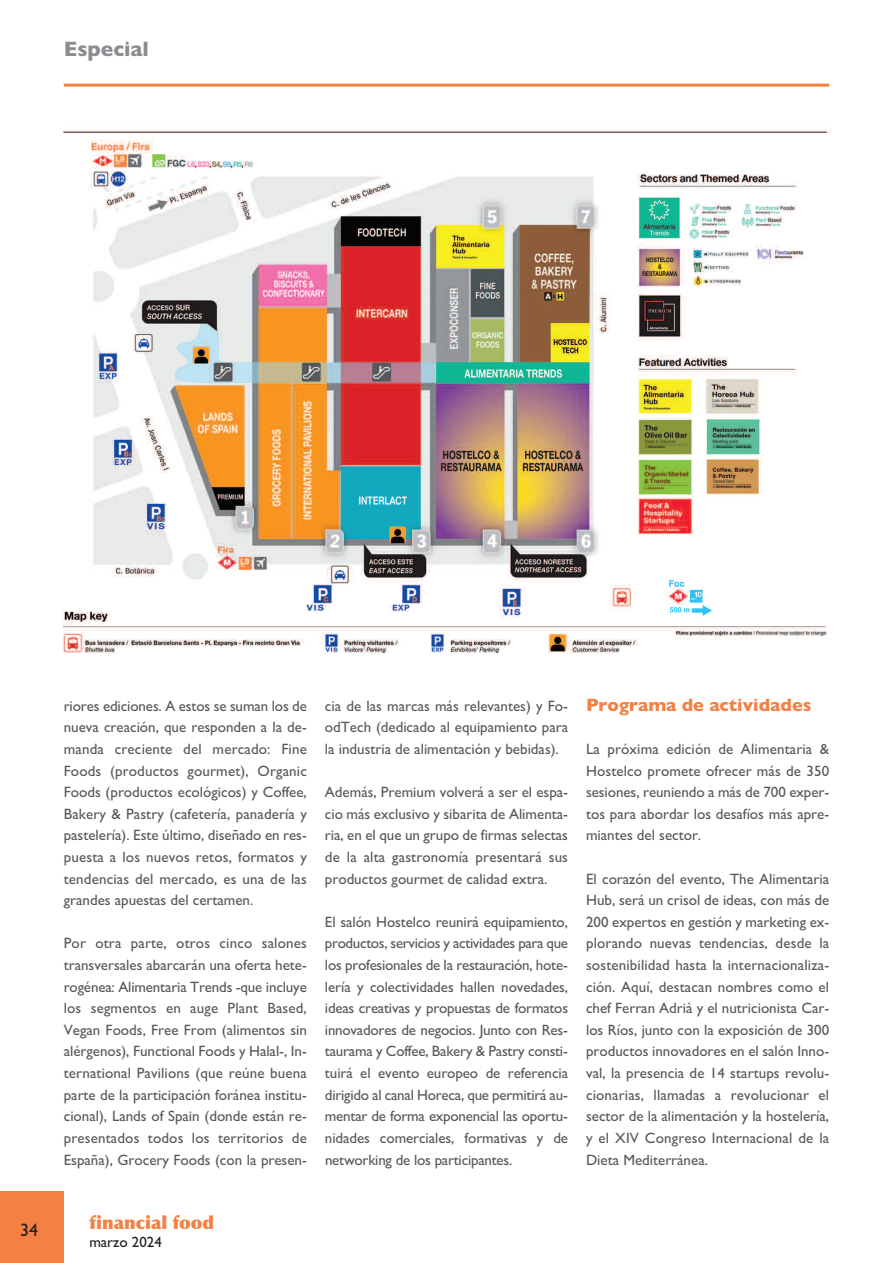
<style>
.page{position:relative;width:893px;height:1263px;background:#fff}
.page>*{position:absolute;margin:0;border:0;box-sizing:border-box;transform-origin:0 0}
.t1{font:700 21px "Gill Sans";color:#8a8c8f}
.t2{font:700 18px "Gill Sans";color:#f48044}
.t3{font:900 18px "Optima";color:#f48044}
.t4{font:18px "Gill Sans";color:#231f20}
.t5{font:15px/21.6px "Gill Sans";color:#57585a;text-align:justify}
.t6{font:15px "Gill Sans";color:#231f20}
</style>
<div class="page">
<hr style="left:64px;top:84px;width:765px;height:3px;background:#f48044">
<div style="left:0;top:1191px;width:64px;height:72px;background:#f48044"></div>
<img style="left:64px;top:130px;width:764px;height:523px">
<h1 class="t1" style="left:64px;top:36px;width:87px">Especial</h1>
<p class="t4" style="left:20px;top:1219px;width:19px">34</p>
<p class="t5" style="left:64px;top:695px;width:245px">riores ediciones. A estos se suman los de nueva creación, que responden a la de&shy;manda creciente del mercado: Fine Foods (productos gourmet), Organic Foods (productos ecológicos) y Coffee, Bakery &amp; Pastry (cafetería, panadería y pastelería). Este último, diseñado en res&shy;puesta a los nuevos retos, formatos y tendencias del mercado, es una de las grandes apuestas del certamen.</p>
<p class="t5" style="left:64px;top:932px;width:245px">Por otra parte, otros cinco salones transversales abarcarán una oferta hete&shy;rogénea: Alimentaria Trends -que incluye los segmentos en auge Plant Based, Vegan Foods, Free From (alimentos sin alérgenos), Functional Foods y Halal-, In&shy;ternational Pavilions (que reúne buena parte de la participación foránea institu&shy;cional), Lands of Spain (donde están re&shy;presentados todos los territorios de España), Grocery Foods (con la presen-</p>
<p class="t5" style="left:325px;top:695px;width:245px">cia de las marcas más relevantes) y Fo&shy;odTech (dedicado al equipamiento para la industria de alimentación y bebidas).</p>
<p class="t5" style="left:325px;top:781px;width:245px">Además, Premium volverá a ser el espa&shy;cio más exclusivo y sibarita de Alimenta&shy;ria, en el que un grupo de firmas selectas de la alta gastronomía presentará sus productos gourmet de calidad extra.</p>
<p class="t5" style="left:325px;top:911px;width:245px">El salón Hostelco reunirá equipamiento, productos, servicios y actividades para que los profesionales de la restauración, hote&shy;lería y colectividades hallen novedades, ideas creativas y propuestas de formatos innovadores de negocios. Junto con Res&shy;taurama y Coffee, Bakery &amp; Pastry consti&shy;tuirá el evento europeo de referencia dirigido al canal Horeca, que permitirá au&shy;mentar de forma exponencial las oportu&shy;nidades comerciales, formativas y de networking de los participantes.</p>
<p class="t2" style="left:586px;top:694px;width:227px">Programa de actividades</p>
<p class="t5" style="left:586px;top:738px;width:245px">La próxima edición de Alimentaria &amp; Hostelco promete ofrecer más de 350 sesiones, reuniendo a más de 700 exper&shy;tos para abordar los desafíos más apre&shy;miantes del sector.</p>
<p class="t5" style="left:586px;top:868px;width:245px">El corazón del evento, The Alimentaria Hub, será un crisol de ideas, con más de 200 expertos en gestión y marketing ex&shy;plorando nuevas tendencias, desde la sostenibilidad hasta la internacionaliza&shy;ción. Aquí, destacan nombres como el chef Ferran Adrià y el nutricionista Car&shy;los Ríos, junto con la exposición de 300 productos innovadores en el salón Inno&shy;val, la presencia de 14 startups revolu&shy;cionarias, llamadas a revolucionar el sector de la alimentación y la hostelería, y el XIV Congreso Internacional de la Dieta Mediterránea.</p>
<p class="t3" style="left:89px;top:1211px;width:126px">financial food</p>
<p class="t6" style="left:89px;top:1233px;width:74px">marzo 2024</p>
</div>
